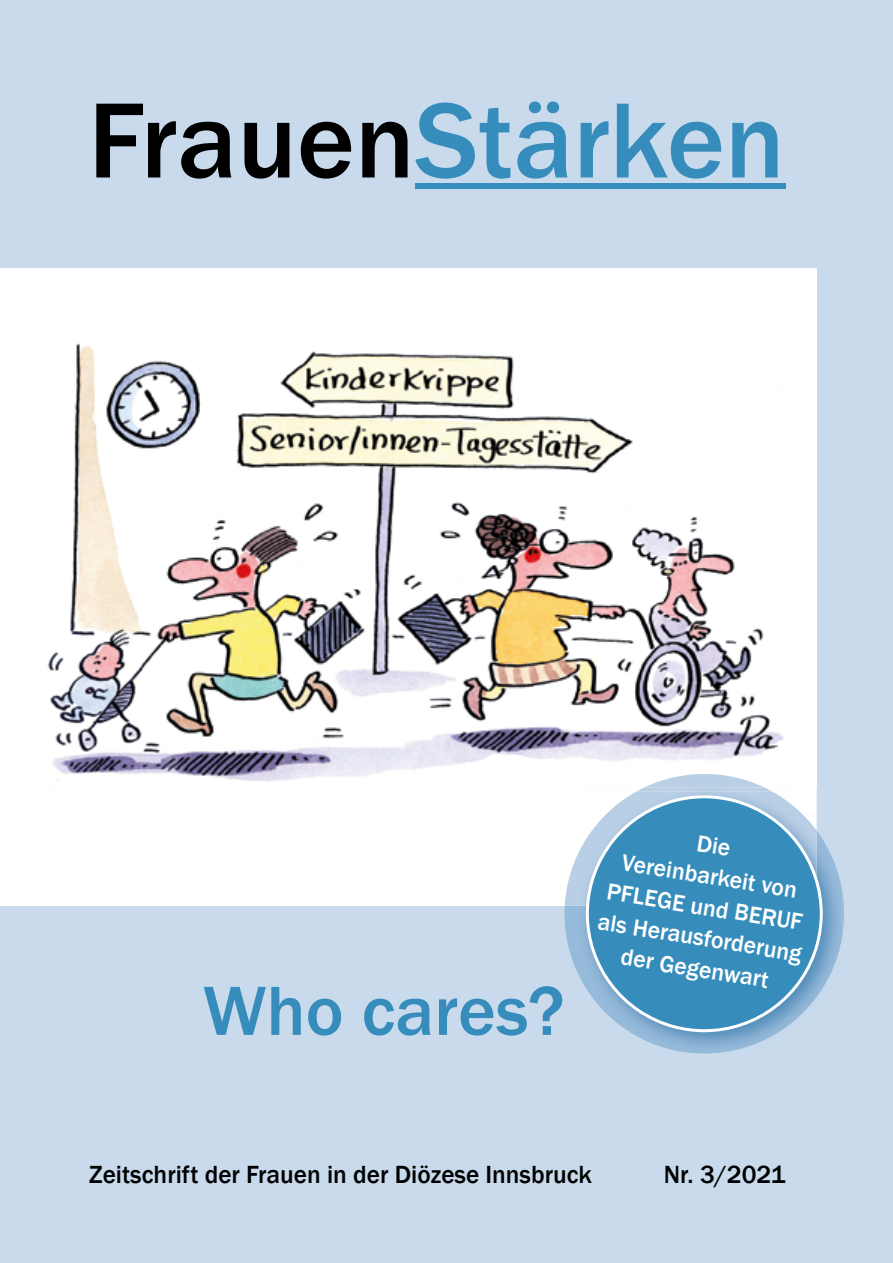
<style>
.page{position:relative;width:893px;height:1263px;background:#c8daec}
.page>*{position:absolute;margin:0;border:0;box-sizing:border-box;transform-origin:0 0}
.t1{font:500 110.7px "Franklin Gothic";color:#368dbc}
.t2{font:500 72px "Franklin Gothic";color:#368dbc}
.t3{font:500 25.5px "Franklin Gothic";color:#000}
.t4{font:500 24px/31px "Franklin Gothic";color:#fff;text-align:center}
.s1{color:#000}
</style>
<div class="page">
<div style="left:0;top:268px;width:816px;height:638px;background:#fff"></div>
<img style="left:47px;top:343px;width:736px;height:439px">
<div style="left:415px;top:183px;width:370px;height:6px;background:#368dbc"></div>
<img style="left:644px;top:774px;width:120px;height:10px">
<svg style="left:564px;top:861px;width:11px;height:105px"></svg>
<img style="left:651px;top:862px;width:191px;height:190px">
<svg style="left:575px;top:784px;width:259px;height:259px"></svg>
<svg style="left:586px;top:795px;width:237px;height:237px;background:#569dc6"></svg>
<h1 class="t1" style="left:88px;top:72px;width:698px"><span class="s1">Frauen</span>Stärken</h1>
<h2 class="t2" style="left:203px;top:966px;width:363px">Who cares?</h2>
<p class="t4" style="left:615px;top:814px;width:208px;rotate:9deg">Die<br>Vereinbarkeit von<br>PFLEGE und BERUF als Herausforderung der Gegenwart</p>
<p class="t3" style="left:89px;top:1159px;width:504px">Zeitschrift der Frauen in der Diözese Innsbruck</p>
<p class="t3" style="left:664px;top:1159px;width:123px">Nr. 3/2021</p>
</div>
